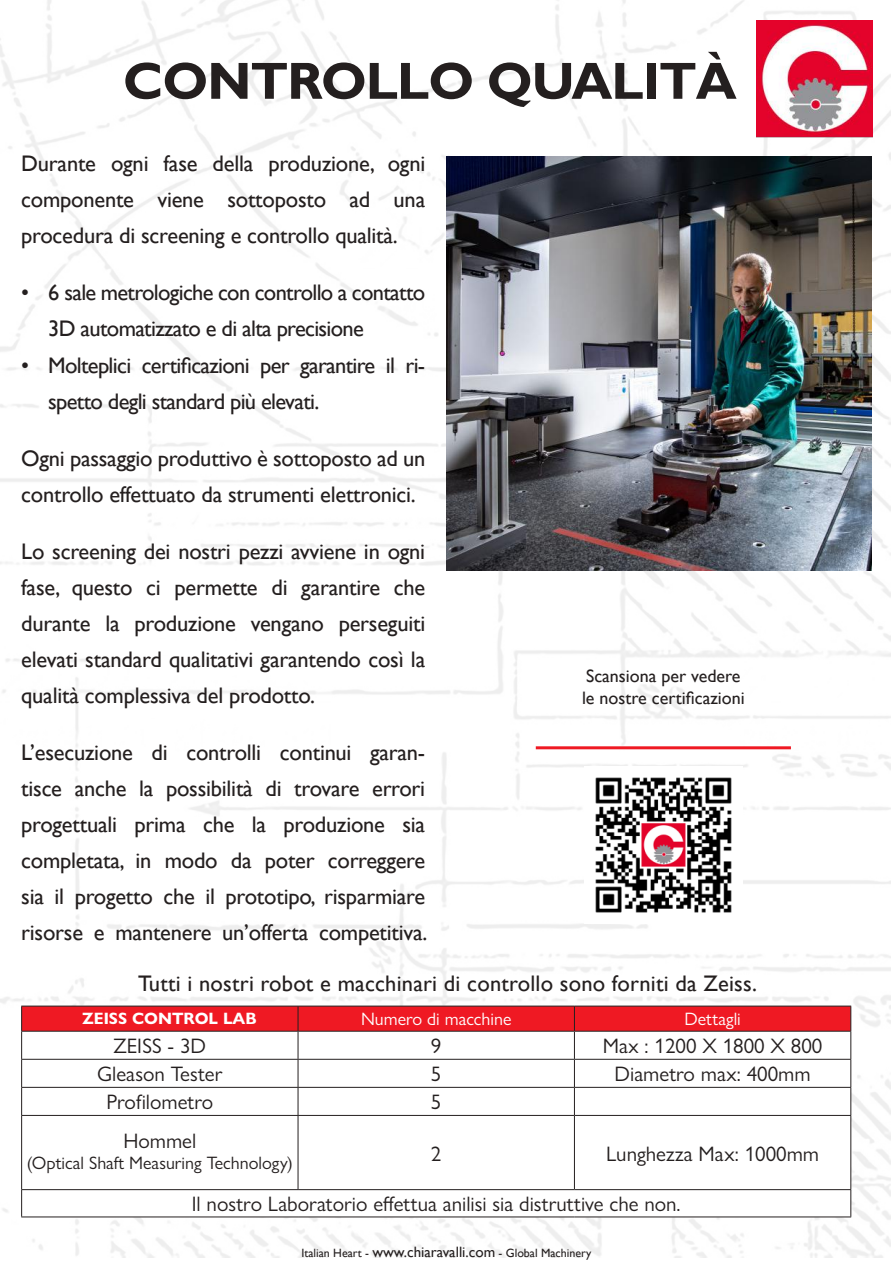
<style>
.page{position:relative;width:893px;height:1263px;background:#fff}
.page>*{position:absolute;margin:0;border:0;box-sizing:border-box;transform-origin:0 0}
.t1{font:700 52.5px "Gill Sans";letter-spacing:-.02em;color:#241f1f}
.t2{font:22.5px/36px "Gill Sans";letter-spacing:-.01em;color:#241f1f;text-align:justify}
.t3{font:22.5px/36px "Gill Sans";letter-spacing:-.03em;color:#241f1f}
.t4{font:22.5px "Gill Sans";letter-spacing:.01em;color:#241f1f}
.t5{font:21px "Gill Sans Nova";color:#241f1f}
.t6{font:18px/21.6px "Gill Sans";color:#241f1f}
.t7{font:18px "Gill Sans Nova";color:#241f1f}
.t8{font:18px "Gill Sans Nova";color:#fff}
.t9{font:700 16.5px "Gill Sans Nova";color:#fff}
.t10{font:12px "Gill Sans";color:#241f1f}
.s1{font-size:15px}
</style>
<div class="page">
<img style="left:0;top:0;width:890px;height:1257px">
<img style="left:756px;top:20px;width:117px;height:117px">
<img style="left:585px;top:766px;width:157px;height:158px">
<hr style="left:536px;top:746px;width:255px;height:3px;background:#ef1923">
<svg style="left:22px;top:1116px;width:828px;height:100px"></svg>
<svg style="left:21px;top:1006px;width:830px;height:109px"></svg>
<hr style="left:21px;top:1115px;width:277px;height:1px;background:#241f1f">
<hr style="left:21px;top:1116px;width:1px;height:73px;background:#241f1f">
<hr style="left:298px;top:1115px;width:276px;height:1px;background:#241f1f">
<hr style="left:298px;top:1116px;width:1px;height:73px;background:#241f1f">
<hr style="left:574px;top:1115px;width:277px;height:1px;background:#241f1f">
<hr style="left:574px;top:1116px;width:1px;height:73px;background:#241f1f">
<hr style="left:850px;top:1116px;width:1px;height:73px;background:#241f1f">
<hr style="left:21px;top:1189px;width:277px;height:1px;background:#241f1f">
<svg style="left:21px;top:1190px;width:1px;height:26px"></svg>
<hr style="left:298px;top:1189px;width:276px;height:1px;background:#241f1f">
<hr style="left:574px;top:1189px;width:277px;height:1px;background:#241f1f">
<svg style="left:850px;top:1190px;width:1px;height:26px"></svg>
<hr style="left:21px;top:1216px;width:277px;height:1px;background:#241f1f">
<hr style="left:298px;top:1216px;width:276px;height:1px;background:#241f1f">
<hr style="left:574px;top:1216px;width:277px;height:1px;background:#241f1f">
<img style="left:446px;top:156px;width:426px;height:414px">
<h1 class="t1" style="left:123px;top:49px;width:615px">CONTROLLO QUALITÀ</h1>
<p class="t2" style="left:21px;top:146px;width:405px">Durante ogni fase della produzione, ogni componente viene sottoposto ad una procedura di screening e controllo qualità.</p>
<p class="t3" style="left:48px;top:275px;width:378px;text-indent:-27px">• 6 sale metrologiche con controllo a contatto<br>3D automatizzato e di alta precisione</p>
<p class="t3" style="left:48px;top:347px;width:378px;text-indent:-27px">• Molteplici certificazioni per garantire il ri&shy;spetto degli standard più elevati.</p>
<p class="t2" style="left:21px;top:440px;width:406px">Ogni passaggio produttivo è sottoposto ad un controllo effettuato da strumenti elettronici.</p>
<p class="t2" style="left:21px;top:533px;width:406px">Lo screening dei nostri pezzi avviene in ogni fase, questo ci permette di garantire che durante la produzione vengano perseguiti elevati standard qualitativi garantendo così la qualità complessiva del prodotto.</p>
<p class="t2" style="left:21px;top:734px;width:408px">L’esecuzione di controlli continui garan&shy;tisce anche la possibilità di trovare errori progettuali prima che la produzione sia completata, in modo da poter correggere sia il progetto che il prototipo, risparmiare risorse e mantenere un’offerta competitiva.</p>
<p class="t4" style="left:138px;top:970px;width:620px">Tutti i nostri robot e macchinari di controllo sono forniti da Zeiss.</p>
<p class="t9" style="left:82px;top:1008px;width:176px">ZEISS CONTROL LAB</p>
<p class="t8" style="left:361px;top:1008px;width:152px">Numero di macchine</p>
<p class="t8" style="left:684px;top:1008px;width:58px">Dettagli</p>
<p class="t5" style="left:114px;top:1033px;width:94px">ZEISS - 3D</p>
<p class="t5" style="left:431px;top:1033px;width:12px">9</p>
<p class="t5" style="left:603px;top:1033px;width:221px">Max : 1200 X 1800 X 800</p>
<p class="t5" style="left:97px;top:1061px;width:127px">Gleason Tester</p>
<p class="t5" style="left:431px;top:1061px;width:12px">5</p>
<p class="t5" style="left:615px;top:1061px;width:198px">Diametro max: 400mm</p>
<p class="t5" style="left:106px;top:1089px;width:108px">Profilometro</p>
<p class="t5" style="left:431px;top:1089px;width:12px">5</p>
<p class="t5" style="left:123px;top:1128px;width:74px">Hommel</p>
<p class="t7" style="left:27px;top:1152px;width:267px">(Optical Shaft Measuring Technology)</p>
<p class="t6" style="left:582px;top:666px;width:164px">Scansiona per vedere le nostre certificazioni</p>
<p class="t5" style="left:431px;top:1140px;width:12px">2</p>
<p class="t5" style="left:606px;top:1140px;width:214px">Lunghezza Max: 1000mm</p>
<p class="t5" style="left:192px;top:1191px;width:490px">Il nostro Laboratorio effettua anilisi sia distruttive che non.</p>
<p class="t10" style="left:301px;top:1246px;width:292px">Italian Heart - <span class="s1">www.chiaravalli.com</span> - Global Machinery</p>
</div>
